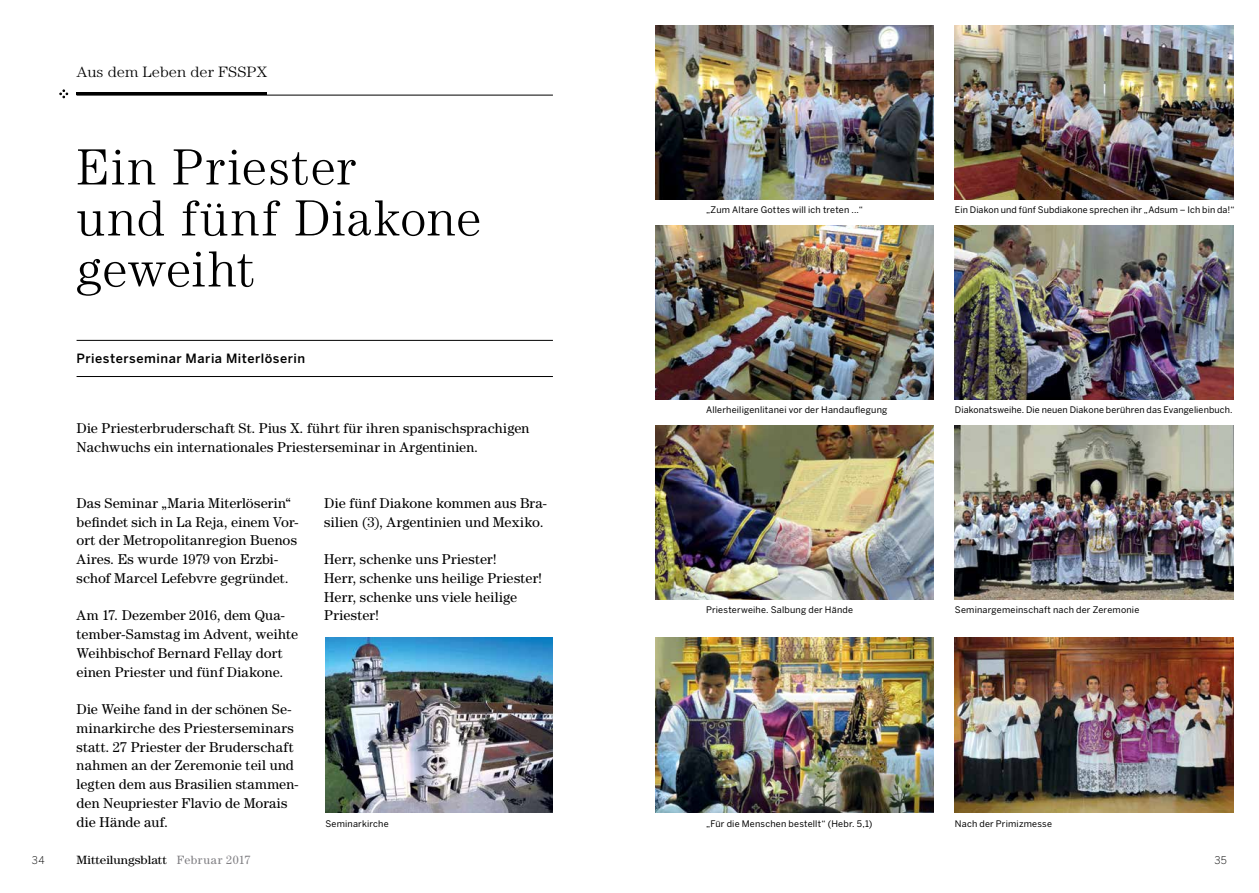
<style>
.page{position:relative;width:1259px;height:893px;background:#fff}
.page>*{position:absolute;margin:0;border:0;box-sizing:border-box;transform-origin:0 0}
.t1{font:300 51px/51px "Century Std";letter-spacing:.025em;color:#000}
.t2{font:300 15px "Century Std";color:#000;scale:1.09 1}
.t3{font:14.25px/18.8px "Century Std";letter-spacing:.01em;color:#000}
.t4{font:500 12.75px "Benton Sans";letter-spacing:.04em;color:#000}
.t5{font:12px "Century Std";color:#000;scale:1.09 1}
.t6{font:300 10.5px "Benton Sans";color:#000}
.t7{font:9px "Benton Sans";letter-spacing:.02em;color:#000}
.s1{color:#807f83}
</style>
<div class="page">
<hr style="left:77px;top:93px;width:190px;height:2px;background:#000">
<hr style="left:77px;top:340px;width:476px;height:1px;background:#000">
<hr style="left:77px;top:376px;width:476px;height:1px;background:#000">
<img style="left:325px;top:638px;width:228px;height:174px">
<img style="left:655px;top:26px;width:278px;height:174px">
<img style="left:655px;top:225px;width:278px;height:175px">
<img style="left:655px;top:425px;width:278px;height:175px">
<img style="left:955px;top:26px;width:278px;height:174px">
<img style="left:955px;top:225px;width:278px;height:175px">
<img style="left:955px;top:425px;width:278px;height:175px">
<img style="left:655px;top:638px;width:278px;height:174px">
<img style="left:955px;top:638px;width:278px;height:174px">
<svg style="left:60px;top:90px;width:8px;height:8px"></svg>
<hr style="left:77px;top:95px;width:476px;height:1px;background:#000">
<p class="t2" style="left:77px;top:63px;width:177px">Aus dem Leben der FSSPX</p>
<h1 class="t1" style="left:77px;top:141px;width:406px">Ein Priester<br>und fünf Diakone geweiht</h1>
<p class="t4" style="left:77px;top:351px;width:230px">Priesterseminar Maria Miterlöserin</p>
<p class="t3" style="left:77px;top:418px;width:454px">Die Priesterbruderschaft St. Pius X. führt für ihren spanischsprachigen<br>Nachwuchs ein internationales Priesterseminar in Argentinien.</p>
<p class="t3" style="left:77px;top:493px;width:223px">Das Seminar „Maria Miterlöserin“ befindet sich in La Reja, einem Vor&shy;ort der Metropolitanregion Buenos Aires. Es wurde 1979 von Erzbi&shy;schof Marcel Lefebvre gegründet.</p>
<p class="t3" style="left:77px;top:606px;width:223px">Am 17. Dezember 2016, dem Qua&shy;tember-Samstag im Advent, weihte<br>Weihbischof Bernard Fellay dort einen Priester und fünf Diakone.</p>
<p class="t3" style="left:77px;top:700px;width:223px">Die Weihe fand in der schönen Se&shy;minarkirche des Priesterseminars statt. 27 Priester der Bruderschaft nahmen an der Zeremonie teil und legten dem aus Brasilien stammen&shy;den Neupriester Flavio de Morais die Hände auf.</p>
<p class="t3" style="left:324px;top:493px;width:224px">Die fünf Diakone kommen aus Bra&shy;silien (3), Argentinien und Mexiko.</p>
<p class="t3" style="left:324px;top:550px;width:219px">Herr, schenke uns Priester!<br>Herr, schenke uns heilige Priester!<br>Herr, schenke uns viele heilige<br>Priester!</p>
<p class="t7" style="left:325px;top:818px;width:65px">Seminarkirche</p>
<p class="t7" style="left:706px;top:205px;width:158px">„Zum Altare Gottes will ich treten ...“</p>
<p class="t7" style="left:955px;top:205px;width:281px">Ein Diakon und fünf Subdiakone sprechen ihr „Adsum – Ich bin da!“</p>
<p class="t7" style="left:706px;top:405px;width:183px">Allerheiligenlitanei vor der Handauflegung</p>
<p class="t7" style="left:955px;top:405px;width:279px">Diakonatsweihe. Die neuen Diakone berühren das Evangelienbuch.</p>
<p class="t7" style="left:706px;top:604px;width:149px">Priesterweihe. Salbung der Hände</p>
<p class="t7" style="left:955px;top:604px;width:186px">Seminargemeinschaft nach der Zeremonie</p>
<p class="t7" style="left:706px;top:818px;width:168px">„Für die Menschen bestellt“ (Hebr. 5,1)</p>
<p class="t7" style="left:955px;top:818px;width:99px">Nach der Primizmesse</p>
<p class="t6" style="left:32px;top:854px;width:14px">34</p>
<p class="t5" style="left:77px;top:853px;width:161px">Mitteilungsblatt <span class="s1">Februar 2017</span></p>
<p class="t6" style="left:1214px;top:854px;width:14px">35</p>
</div>
